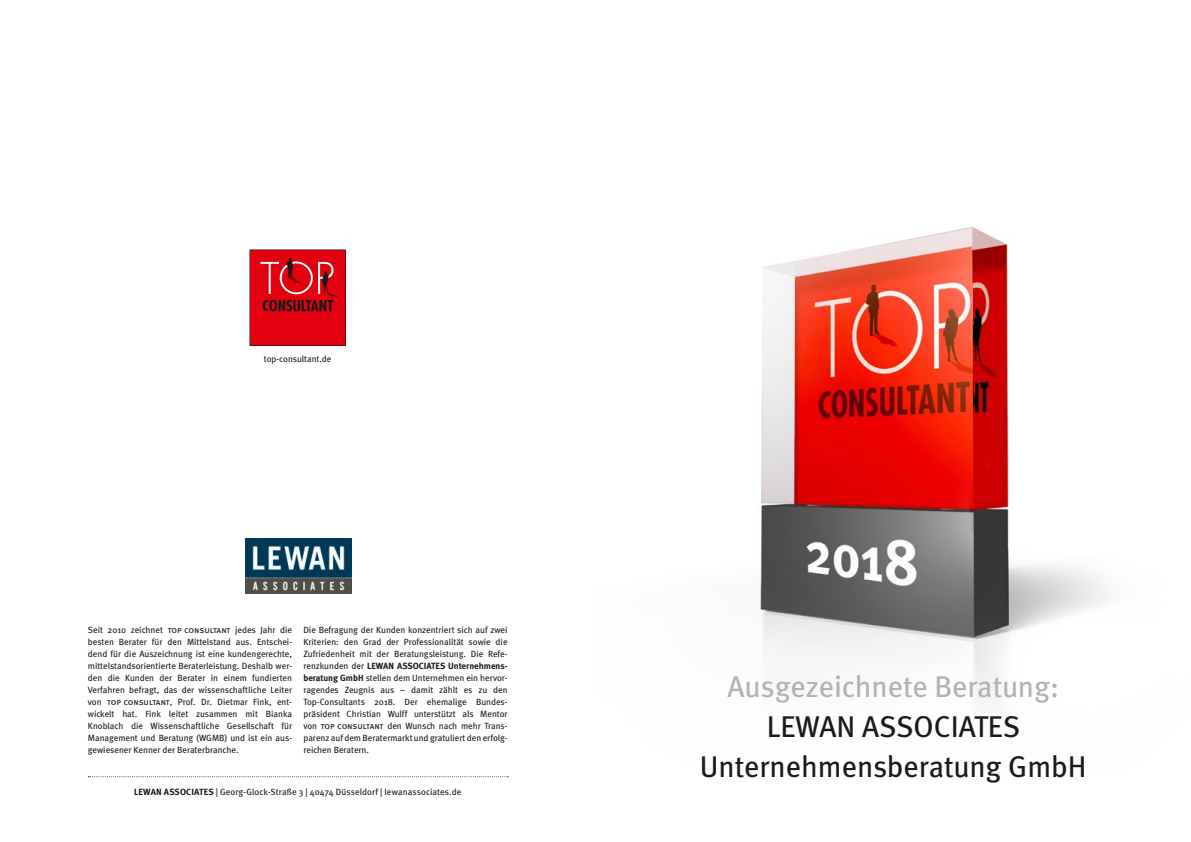
<style>
.page{position:relative;width:1191px;height:842px;background:#fff}
.page>*{position:absolute;margin:0;border:0;box-sizing:border-box;transform-origin:0 0}
.t1{font:30px/40px "Meta";color:#1a1a18;text-align:center}
.t2{font:30px "Meta";color:#b1b2b3}
.t3{font:9px/12px "Meta";color:#1a1a18;text-align:justify}
.s1{font-family:"Meta Book Caps"}
.s2{font-weight:700}
</style>
<div class="page">
<img style="left:760px;top:227px;width:348px;height:476px">
<svg style="left:249px;top:249px;width:97px;height:97px;background:#d10f1c"></svg>
<svg style="left:88px;top:776px;width:420px;height:1px"></svg>
<img style="left:245px;top:539px;width:106px;height:54px">
<p class="t3" style="left:264px;top:352px;width:69px">top-consultant.de</p>
<p class="t3" style="left:88px;top:623px;width:206px">Seit 2010 zeichnet <span class="s1">top consultant</span> jedes Jahr die besten Berater für den Mittelstand aus. Entschei&shy;dend für die Auszeichnung ist eine kundengerechte, mittelstandsorientierte Beraterleistung. Deshalb wer&shy;den die Kunden der Berater in einem fundierten Verfahren befragt, das der wissenschaftliche Leiter von <span class="s1">top consultant</span>, Prof. Dr. Dietmar Fink, ent&shy;wickelt hat. Fink leitet zusammen mit Bianka Knoblach die Wissenschaftliche Gesellschaft für Management und Beratung (WGMB) und ist ein aus&shy;gewiesener Kenner der Beraterbranche.</p>
<p class="t3" style="left:303px;top:623px;width:206px">Die Befragung der Kunden konzentriert sich auf zwei Kriterien: den Grad der Professionalität sowie die Zufriedenheit mit der Beratungsleistung. Die Refe&shy;renzkunden der <span class="s2">LEWAN ASSOCIATES Unternehmens&shy;beratung GmbH</span> stellen dem Unternehmen ein hervor&shy;ragendes Zeugnis aus – damit zählt es zu den Top-Consultants 2018. Der ehemalige Bundes&shy;präsident Christian Wulff unterstützt als Mentor von <span class="s1">top consultant</span> den Wunsch nach mehr Trans&shy;parenz auf dem Beratermarkt und gratuliert den erfolg&shy;reichen Beratern.</p>
<p class="t3" style="left:134px;top:786px;width:328px"><span class="s2">LEWAN ASSOCIATES</span> | Georg-Glock-Straße 3 | 40474 Düsseldorf | lewanassociates.de</p>
<h1 class="t2" style="left:727px;top:669px;width:333px">Ausgezeichnete Beratung:</h1>
<h1 class="t1" style="left:700px;top:706px;width:388px">LEWAN ASSOCIATES<br>Unternehmensberatung GmbH</h1>
</div>
